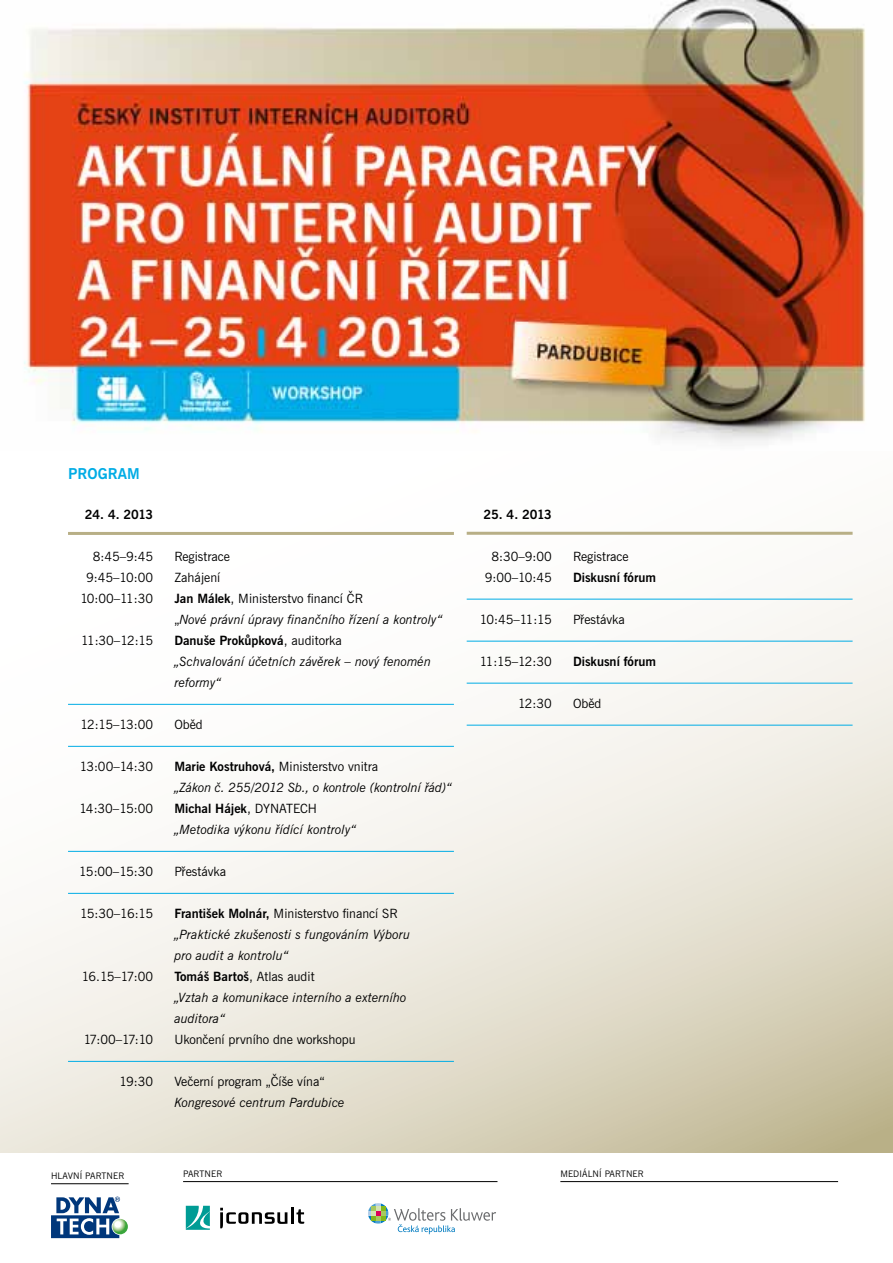
<style>
.page{position:relative;width:893px;height:1263px;background:#fff}
.page>*{position:absolute;margin:0;border:0;box-sizing:border-box;transform-origin:0 0}
.t1{font:15px "News Gothic Bd BT";color:#00ace5}
.t2{font:italic 12.75px/21px "News Gothic BT";color:#000}
.t3{font:12.75px/21px "News Gothic BT";color:#000}
.t4{font:12.75px "News Gothic Bd BT";color:#000}
.t5{font:9px "News Gothic BT";letter-spacing:.015em;color:#000}
.s1{font-family:"News Gothic Bd BT";font-style:normal}
.s2{font-style:normal}
.s3{font-family:"News Gothic BT"}
</style>
<div class="page">
<svg style="left:0;top:531px;width:893px;height:621px"></svg>
<hr style="left:68px;top:532px;width:386px;height:3px;background:#b8af86">
<hr style="left:68px;top:704px;width:386px;height:1px;background:#00ace5">
<hr style="left:68px;top:746px;width:386px;height:1px;background:#00ace5">
<hr style="left:68px;top:851px;width:386px;height:1px;background:#00ace5">
<hr style="left:68px;top:893px;width:386px;height:1px;background:#00ace5">
<hr style="left:68px;top:1061px;width:386px;height:1px;background:#00ace5">
<hr style="left:467px;top:532px;width:386px;height:3px;background:#b8af86">
<hr style="left:467px;top:599px;width:386px;height:1px;background:#00ace5">
<hr style="left:467px;top:641px;width:386px;height:1px;background:#00ace5">
<hr style="left:467px;top:683px;width:386px;height:1px;background:#00ace5">
<hr style="left:467px;top:725px;width:386px;height:1px;background:#00ace5">
<img style="left:24px;top:0;width:842px;height:443px">
<hr style="left:51px;top:1183px;width:78px;height:1px;background:#000">
<hr style="left:560px;top:1181px;width:278px;height:1px;background:#000">
<hr style="left:183px;top:1181px;width:314px;height:1px;background:#000">
<div style="left:51px;top:1215px;width:68px;height:23px;background:#00377b"></div>
<svg style="left:112px;top:1218px;width:17px;height:17px"></svg>
<svg style="left:112px;top:1219px;width:16px;height:15px"></svg>
<svg style="left:56px;top:1196px;width:64px;height:39px"></svg>
<svg style="left:368px;top:1203px;width:128px;height:31px"></svg>
<svg style="left:186px;top:1206px;width:24px;height:24px"></svg>
<svg style="left:220px;top:1208px;width:67px;height:20px"></svg>
<hr style="left:291px;top:1208px;width:3px;height:16px;background:#000">
<svg style="left:296px;top:1209px;width:8px;height:15px"></svg>
<p class="t1" style="left:68px;top:463px;width:11px">PRO</p>
<p class="t1" style="left:98px;top:463px;width:43px">GRAM</p>
<p class="t4" style="left:85px;top:506px;width:70px">24. 4. 2013</p>
<p class="t3" style="left:93px;top:546px;width:74px">8:45–9:45 R</p>
<p class="t3" style="left:182px;top:546px;width:49px">egistrace</p>
<p class="t3" style="left:86px;top:567px;width:68px">9:45–10:00</p>
<p class="t3" style="left:174px;top:567px;width:48px">Zahájení</p>
<p class="t3" style="left:80px;top:588px;width:74px">10:00–11:30</p>
<p class="t2" style="left:174px;top:588px;width:269px"><span class="s1">Jan Málek</span><span class="s2">, M inisterstvo financí ČR<br>„</span>Nové právní úpravy finančního řízení a kontroly“</p>
<p class="t3" style="left:81px;top:630px;width:73px">11:30–12:15</p>
<p class="t4" style="left:174px;top:632px;width:169px">Danuše Prokůpková<span class="s3">, auditorka</span></p>
<p class="t2" style="left:174px;top:651px;width:258px">„Schvalování účetních závěrek – nový fenomén reformy“</p>
<p class="t3" style="left:80px;top:714px;width:74px">12:15–13:00</p>
<p class="t3" style="left:174px;top:714px;width:30px">Oběd</p>
<p class="t3" style="left:80px;top:756px;width:75px">13:00–14:30</p>
<p class="t2" style="left:174px;top:756px;width:279px"><span class="s1">Marie Kostruhová,</span> <span class="s2">M inisterstvo vnitra<br></span>„Zákon č. 255/2012 Sb., o kontrole (kontrolní řád)“</p>
<p class="t3" style="left:80px;top:798px;width:75px">14:30–15:00</p>
<p class="t4" style="left:174px;top:800px;width:104px">Michal Hájek<span class="s3">, DYNATE</span></p>
<p class="t3" style="left:300px;top:798px;width:16px">CH</p>
<p class="t2" style="left:174px;top:819px;width:183px">„Metodika výkonu řídící kontroly“</p>
<p class="t3" style="left:79px;top:861px;width:87px">15:00–15:30 P</p>
<p class="t3" style="left:182px;top:861px;width:46px">řestávka</p>
<p class="t3" style="left:80px;top:903px;width:74px">15:30–16:15</p>
<p class="t2" style="left:174px;top:903px;width:237px"><span class="s1">František Molnár,</span> <span class="s2">M inisterstvo financí SR </span>„Praktické zkušenosti s fungováním Výboru pro audit a kontrolu“</p>
<p class="t3" style="left:82px;top:966px;width:73px">16.15–17:00</p>
<p class="t4" style="left:174px;top:968px;width:142px">Tomáš Bartoš<span class="s3">, Atlas audit</span></p>
<p class="t2" style="left:174px;top:987px;width:234px">„Vztah a komunikace interního a externího auditora“</p>
<p class="t3" style="left:84px;top:1029px;width:71px">17:00–17:10</p>
<p class="t3" style="left:174px;top:1029px;width:183px">Ukončení prvního dne workshopu</p>
<p class="t3" style="left:120px;top:1071px;width:207px">19:30 Večerní program „Číše vína“</p>
<p class="t2" style="left:174px;top:1092px;width:172px">Kongresové centrum Pardubice</p>
<p class="t4" style="left:483px;top:506px;width:70px">25. 4. 2013</p>
<p class="t3" style="left:485px;top:546px;width:145px;text-indent:7px">8:30–9:00 Registrace<br>9:00–10:45</p>
<p class="t4" style="left:573px;top:569px;width:85px">Diskusní fórum</p>
<p class="t3" style="left:480px;top:609px;width:147px">10:45–11:15 Přestávka</p>
<p class="t3" style="left:480px;top:651px;width:73px">11:15–12:30</p>
<p class="t4" style="left:573px;top:653px;width:85px">Diskusní fórum</p>
<p class="t3" style="left:518px;top:693px;width:35px">12:30</p>
<p class="t3" style="left:573px;top:693px;width:30px">Oběd</p>
<p class="t5" style="left:51px;top:1170px;width:75px">hlavní partner</p>
<p class="t5" style="left:183px;top:1168px;width:41px">partner</p>
<p class="t5" style="left:560px;top:1168px;width:85px">mediální partner</p>
</div>
